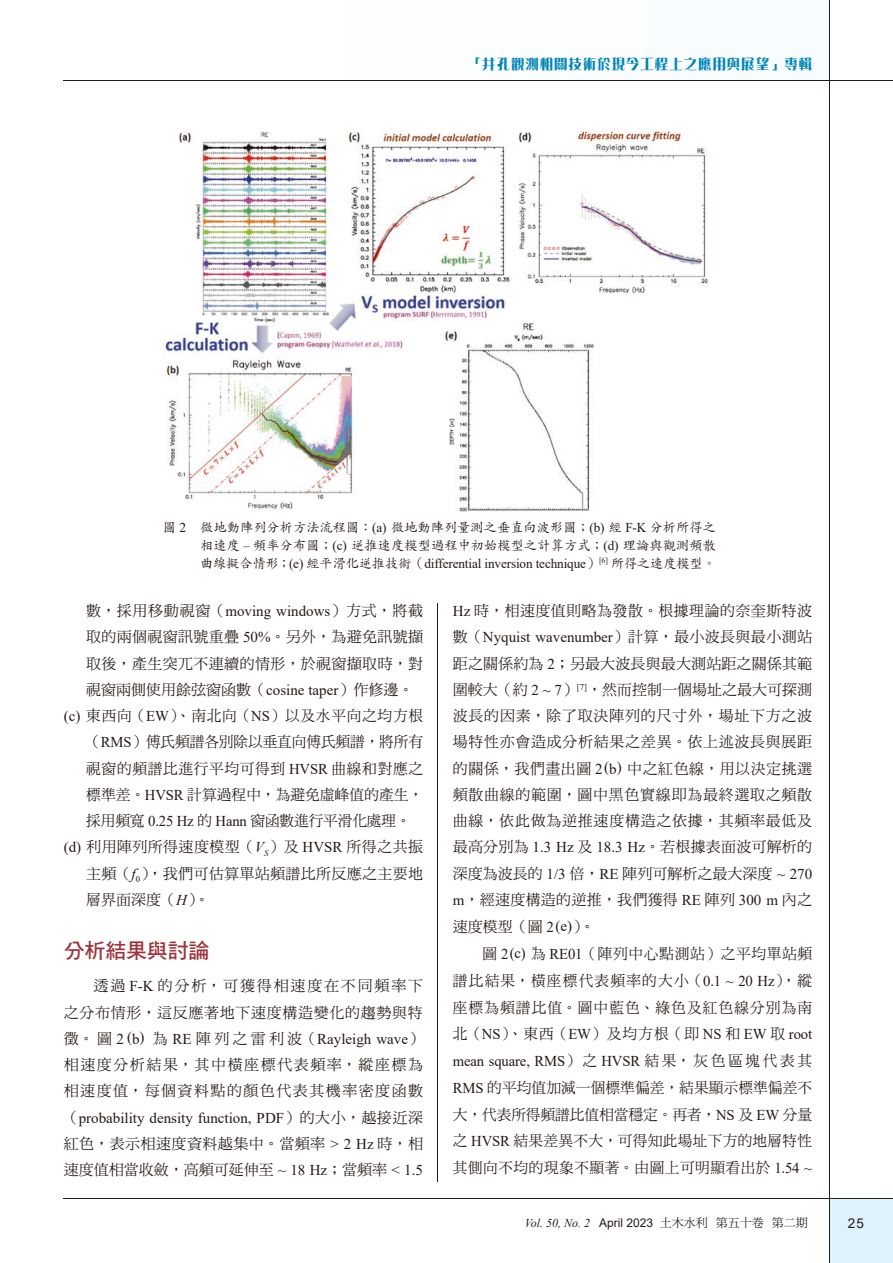
<style>
.page{position:relative;width:893px;height:1263px;background:#fff}
.page>*{position:absolute;margin:0;border:0;box-sizing:border-box;transform-origin:0 0}
.t1{font:21px "DF Hei Std W7";letter-spacing:-.01em;color:#9e343d}
.t2{font:15px/26.4px "DF Ming Std W5";letter-spacing:.025em;color:#231916;text-align:justify}
.t3{font:15px "Times New Roman";color:#231916}
.t4{font:15px/26.2px "DF Ming Std W5";letter-spacing:.045em;color:#231916;text-align:right}
.t5{font:15px/26.2px "DF Ming Std W5";color:#231916}
.t6{font:15px "DF Ming Std W5";letter-spacing:-.01em;color:#231916}
.t7{font:15px/26.2px "DF Ming Std W5";letter-spacing:.1em;color:#231916}
.t8{font:15px "DF Ming Std W5";letter-spacing:.05em;color:#231916}
.t9{font:15px "DF Ming Std W5";letter-spacing:.005em;color:#231916}
.t10{font:14.1px "DF Yea Song Std W9";letter-spacing:.08em;color:#0085b7;scale:.95 1}
.t11{font:13.5px/18px "DF Kai Shu Std W5";letter-spacing:.005em;color:#231916;text-align:right}
.t12{font:13.5px "Times New Roman";letter-spacing:-.01em;color:#231916}
.t13{font:13.5px "Arial";color:#231916}
.t14{font:italic 12px "Times New Roman";color:#231916}
.s1{font-family:"Times New Roman"}
.s2{font-family:"DF Kai Shu Std W5"}
.s3{font-family:"Times New Roman";font-style:italic}
.s4{font-family:"DF Ming Std W5"}
.s5{font-family:"Arial";font-style:normal}
.s6{font-family:"DF Ming Std W5";font-style:normal}
</style>
<div class="page">
<div style="left:829px;top:1199px;width:64px;height:64px;background:#dff2fc"></div>
<img style="left:165px;top:130px;width:544px;height:382px">
<hr style="left:64px;top:81px;width:829px;height:1px;background:#231916">
<hr style="left:829px;top:0;width:1px;height:1263px;background:#231916">
<hr style="left:64px;top:1199px;width:829px;height:1px;background:#231916">
<hr style="left:438px;top:603px;width:1px;height:579px;background:#231916">
<p class="t10" style="left:469px;top:56px;width:363px">「井孔觀測相關技術於現今工程上之應用與展望」專輯</p>
<p class="t11" style="left:163px;top:518px;width:555px">圖 <span class="s1">2</span> 微地動陣列分析方法流程圖：<span class="s1">(a)</span> 微地動陣列量測之垂直向波形圖；<span class="s1">(b)</span> 經 <span class="s1">F-K</span> 分析所得之相速度 <span class="s1">–</span> 頻率分布圖；<span class="s1">(c)</span> 逆推速度模型過程中初始模型之計算方式；<span class="s1">(d)</span> 理論與觀測頻散</p>
<p class="t12" style="left:200px;top:554px;width:517px"><span class="s2">曲線擬合情形；</span>(e) <span class="s2">經平滑化逆推技術（</span>differential inversion technique<span class="s2">）</span><sup>[6]</sup> <span class="s2">所得之速度模型。</span></p>
<p class="t4" style="left:86px;top:597px;width:338px">數，採用移動視窗（<span class="s1">moving windows</span>）方式，將截</p>
<p class="t2" style="left:86px;top:624px;width:338px">取的兩個視窗訊號重疊 <span class="s1">50%</span>。另外，為避免訊號擷</p>
<p class="t2" style="left:86px;top:650px;width:338px">取後，產生突兀不連續的情形，於視窗擷取時，對</p>
<p class="t5" style="left:86px;top:676px;width:329px">視窗兩側使用餘弦窗函數（<span class="s1">cosine taper</span>）作修邊。</p>
<p class="t8" style="left:64px;top:708px;width:361px"><span class="s1">(c)</span> 東西向（<span class="s1">EW</span>）、南北向（<span class="s1">NS</span>）以及水平向之均方根</p>
<p class="t6" style="left:86px;top:734px;width:338px">（<span class="s1">RMS</span>）傅氏頻譜各別除以垂直向傅氏頻譜，將所有</p>
<p class="t4" style="left:86px;top:755px;width:338px">視窗的頻譜比進行平均可得到 <span class="s1">HVSR</span> 曲線和對應之</p>
<p class="t9" style="left:86px;top:786px;width:338px">標準差。<span class="s1">HVSR</span> 計算過程中，為避免虛峰值的產生，</p>
<p class="t6" style="left:86px;top:813px;width:326px">採用頻寬 <span class="s1">0.25 Hz</span> 的 <span class="s1">Hann</span> 窗函數進行平滑化處理。</p>
<p class="t2" style="left:64px;top:834px;width:361px"><span class="s1">(d)</span> 利用陣列所得速度模型（<span class="s3">V</span><sub>S</sub>）及 <span class="s1">HVSR</span> 所得之共振</p>
<p class="t2" style="left:86px;top:860px;width:338px">主頻（<span class="s3">f</span><sub>0</sub>），我們可估算單站頻譜比所反應之主要地</p>
<p class="t2" style="left:86px;top:886px;width:125px">層界面深度（<span class="s3">H</span>）。</p>
<h1 class="t1" style="left:64px;top:939px;width:147px">分析結果與討論</h1>
<p class="t4" style="left:64px;top:973px;width:361px">透過 <span class="s1">F-K</span> 的分析，可獲得相速度在不同頻率下<br>之分布情形，這反應著地下速度構造變化的趨勢與特</p>
<p class="t3" style="left:64px;top:1028px;width:361px"><span class="s4">徵。圖</span> 2 (b) <span class="s4">為</span> RE <span class="s4">陣列之雷利波（</span>Rayleigh wave<span class="s4">）</span></p>
<p class="t7" style="left:64px;top:1051px;width:361px">相速度分析結果，其中橫座標代表頻率，縱座標為相速度值，每個資料點的顏色代表其機率密度函數</p>
<p class="t3" style="left:64px;top:1107px;width:361px"><span class="s4">（</span>probability density function, PDF<span class="s4">）的大小，越接近深</span></p>
<p class="t5" style="left:64px;top:1130px;width:361px">紅色，表示相速度資料越集中。當頻率 <span class="s1">&gt; 2 Hz</span> 時，相速度值相當收斂，高頻可延伸至 <span class="s1">~ 18 Hz</span>；當頻率 <span class="s1">&lt; 1.5</span></p>
<p class="t2" style="left:453px;top:597px;width:361px"><span class="s1">Hz</span> 時，相速度值則略為發散。根據理論的奈奎斯特波</p>
<p class="t3" style="left:453px;top:627px;width:361px"><span class="s4">數（</span>Nyquist wavenumber<span class="s4">）計算，最小波長與最小測站</span></p>
<p class="t2" style="left:453px;top:650px;width:361px">距之關係約為 <span class="s1">2</span>；另最大波長與最大測站距之關係其範圍較大（約 <span class="s1">2 ~ 7</span>）<sup>[7]</sup>，然而控制一個場址之最大可探測波長的因素，除了取決陣列的尺寸外，場址下方之波場特性亦會造成分析結果之差異。依上述波長與展距的關係，我們畫出圖 <span class="s1">2(b)</span> 中之紅色線，用以決定挑選頻散曲線的範圍，圖中黑色實線即為最終選取之頻散曲線，依此做為逆推速度構造之依據，其頻率最低及最高分別為 <span class="s1">1.3 Hz</span> 及 <span class="s1">18.3 Hz</span>。若根據表面波可解析的深度為波長的 <span class="s1">1/3</span> 倍，<span class="s1">RE</span> 陣列可解析之最大深度 <span class="s1">~ 270 m</span>，經速度構造的逆推，我們獲得 <span class="s1">RE</span> 陣列 <span class="s1">300 m</span> 內之速度模型（圖 <span class="s1">2(e)</span>）。</p>
<p class="t2" style="left:453px;top:940px;width:361px;line-height:26.8px;text-indent:30px">圖 <span class="s1">2(c)</span> 為 <span class="s1">RE01</span>（陣列中心點測站）之平均單站頻譜比結果，橫座標代表頻率的大小（<span class="s1">0.1 ~ 20 Hz</span>），縱座標為頻譜比值。圖中藍色、綠色及紅色線分別為南北（<span class="s1">NS</span>）、東西（<span class="s1">EW</span>）及均方根（即 <span class="s1">NS</span> 和 <span class="s1">EW</span> 取 <span class="s1">root</span></p>
<p class="t3" style="left:453px;top:1050px;width:361px">mean square, RMS<span class="s4">）之</span> HVSR <span class="s4">結果，灰色區塊代表其</span></p>
<p class="t2" style="left:453px;top:1074px;width:361px;line-height:26.8px"><span class="s1">RMS</span> 的平均值加減一個標準偏差，結果顯示標準偏差不大，代表所得頻譜比值相當穩定。再者，<span class="s1">NS</span> 及 <span class="s1">EW</span> 分量之 <span class="s1">HVSR</span> 結果差異不大，可得知此場址下方的地層特性其側向不均的現象不顯著。由圖上可明顯看出於 <span class="s1">1.54 ~</span></p>
<p class="t14" style="left:525px;top:1215px;width:285px">Vol. 50, No. 2 <span class="s5">April 2023</span> <span class="s6">土木水利 第五十卷 第二期</span></p>
<p class="t13" style="left:848px;top:1213px;width:18px">25</p>
</div>
